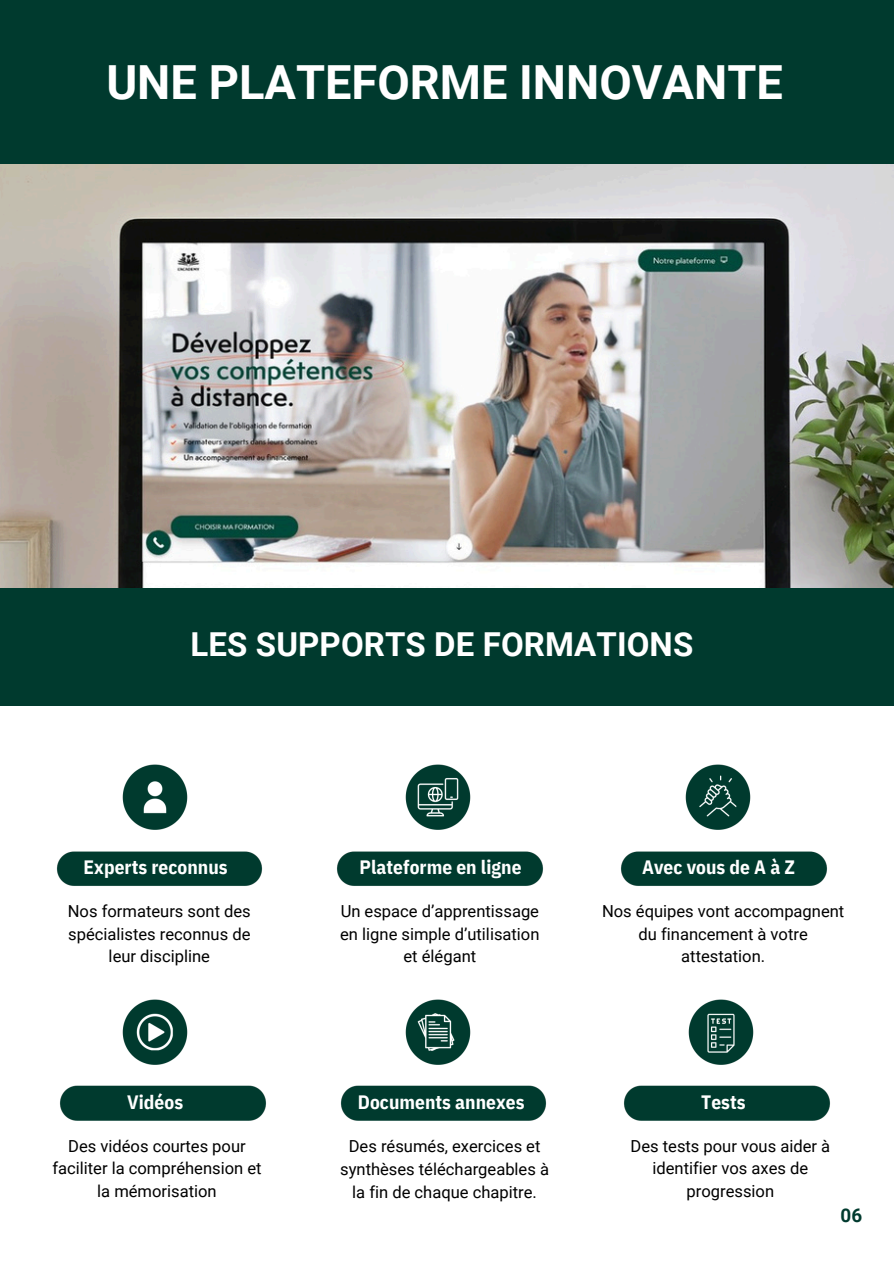
<style>
.page{position:relative;width:894px;height:1264px;background:#fff}
.page>*{position:absolute;margin:0;border:0;box-sizing:border-box;transform-origin:0 0}
.t1{font:700 46.95px "Roboto";color:#fff}
.t2{font:700 33px "Roboto";letter-spacing:.005em;color:#fff}
.t3{font:700 19.35px "IBM Plex Sans Cond";letter-spacing:.005em;color:#fff}
.t4{font:700 18.9px "Roboto";color:#003a2e}
.t5{font:16.5px/22.5px "Roboto";color:#000;text-align:center}
</style>
<div class="page">
<div style="left:0;top:0;width:893px;height:165px;background:#003a2e"></div>
<img style="left:0;top:165px;width:893px;height:423px">
<img style="left:56px;top:851px;width:207px;height:35px">
<img style="left:60px;top:1085px;width:206px;height:36px">
<img style="left:122px;top:764px;width:66px;height:66px">
<img style="left:122px;top:999px;width:66px;height:66px">
<img style="left:337px;top:851px;width:206px;height:35px">
<img style="left:340px;top:1085px;width:207px;height:36px">
<img style="left:405px;top:999px;width:66px;height:66px">
<img style="left:405px;top:764px;width:66px;height:66px">
<div style="left:0;top:588px;width:893px;height:117px;background:#003a2e"></div>
<img style="left:621px;top:851px;width:206px;height:35px">
<img style="left:624px;top:1085px;width:206px;height:36px">
<img style="left:688px;top:999px;width:66px;height:66px">
<img style="left:685px;top:764px;width:66px;height:66px">
<p class="t1" style="left:106px;top:55px;width:678px">UNE PLATEFORME INNOVANTE</p>
<p class="t2" style="left:190px;top:625px;width:504px">LES SUPPORTS DE FORMATIONS</p>
<h3 class="t3" style="left:84px;top:854px;width:145px">Experts reconnus</h3>
<p class="t3" style="left:359px;top:854px;width:163px">Plateforme en ligne</p>
<h1 class="t5" style="left:68px;top:900px;width:184px">Nos formateurs sont des spécialistes reconnus de leur discipline</h1>
<h2 class="t5" style="left:340px;top:900px;width:201px">Un espace d’apprentissage en ligne simple d’utilisation et élégant</h2>
<h3 class="t3" style="left:641px;top:854px;width:154px">Avec vous de A à Z</h3>
<p class="t5" style="left:602px;top:900px;width:244px">Nos équipes vont accompagnent du financement à votre attestation.</p>
<p class="t3" style="left:127px;top:1089px;width:57px">Vidéos</p>
<p class="t5" style="left:52px;top:1135px;width:210px">Des vidéos courtes pour faciliter la compréhension et la mémorisation</p>
<p class="t3" style="left:358px;top:1089px;width:168px">Documents annexes</p>
<p class="t3" style="left:701px;top:1089px;width:46px">Tests</p>
<p class="t5" style="left:348px;top:1135px;width:193px">Des résumés, exercices et</p>
<p class="t5" style="left:340px;top:1157px;width:210px">synthèses téléchargeables à</p>
<h3 class="t5" style="left:352px;top:1180px;width:186px">la fin de chaque chapitre.</h3>
<p class="t5" style="left:630px;top:1135px;width:201px">Des tests pour vous aider à identifier vos axes de progression</p>
<p class="t4" style="left:840px;top:1204px;width:23px">06</p>
</div>
